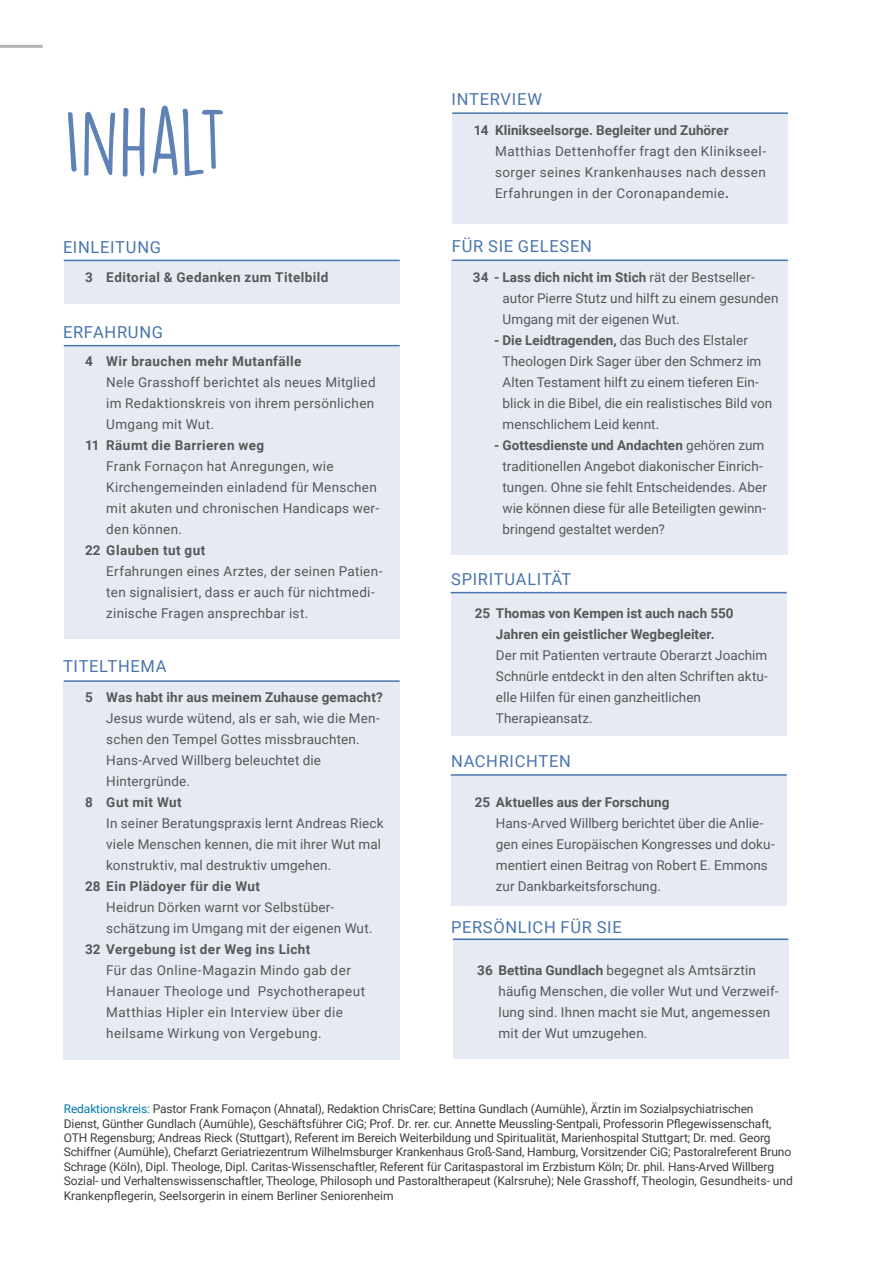
<style>
.page{position:relative;width:893px;height:1263px;background:#fff}
.page>*{position:absolute;margin:0;border:0;box-sizing:border-box;transform-origin:0 0}
.t1{font:84px "DK Lemon Yellow Sun";letter-spacing:-.01em;color:#5e81b6}
.t2{font:16.5px "Roboto";letter-spacing:.04em;color:#4975ae}
.t3{font:13.5px/21px "Roboto";letter-spacing:.01em;color:#575756}
.t4{font:700 13.5px/21px "Roboto";letter-spacing:.015em;color:#575756;text-align:center}
.t5{font:13.5px/21px "Roboto";letter-spacing:.03em;color:#575756}
.t6{font:700 13.5px "Roboto";letter-spacing:.035em;color:#575756}
.t7{font:12px/14.4px "Roboto";letter-spacing:-.01em;color:#3d3d3c}
.s1{font-weight:700}
.s2{color:#007aab}
</style>
<div class="page">
<hr style="left:0;top:45px;width:43px;height:3px;background:#b2b2b2">
<div style="left:453px;top:938px;width:335px;height:121px;background:#e6eaf3"></div>
<div style="left:64px;top:261px;width:336px;height:42px;background:#e6eaf3"></div>
<hr style="left:64px;top:260px;width:336px;height:1px;background:#4776af">
<div style="left:64px;top:345px;width:336px;height:294px;background:#e6eaf3"></div>
<hr style="left:64px;top:345px;width:336px;height:1px;background:#4776af">
<div style="left:64px;top:681px;width:336px;height:378px;background:#e6eaf3"></div>
<hr style="left:64px;top:680px;width:336px;height:2px;background:#4776af">
<hr style="left:453px;top:938px;width:335px;height:2px;background:#4776af">
<div style="left:451px;top:260px;width:337px;height:295px;background:#e6eaf3"></div>
<hr style="left:452px;top:260px;width:336px;height:1px;background:#4776af">
<div style="left:451px;top:775px;width:336px;height:131px;background:#e6eaf3"></div>
<hr style="left:451px;top:774px;width:336px;height:2px;background:#4776af">
<div style="left:451px;top:593px;width:336px;height:142px;background:#e6eaf3"></div>
<hr style="left:451px;top:592px;width:336px;height:1px;background:#4776af">
<div style="left:452px;top:113px;width:336px;height:111px;background:#e6eaf3"></div>
<hr style="left:452px;top:112px;width:336px;height:2px;background:#4776af">
<h1 class="t1" style="left:64px;top:92px;width:165px">Inhalt</h1>
<p class="t2" style="left:63px;top:235px;width:100px">EINLEITUNG</p>
<p class="t4" style="left:85px;top:266px;width:245px">3 Editorial &amp; Gedanken zum Titelbild</p>
<p class="t2" style="left:63px;top:320px;width:102px">ERFAHRUNG</p>
<p class="t6" style="left:85px;top:352px;width:218px">4 Wir brauchen mehr Mutanfälle</p>
<p class="t3" style="left:106px;top:371px;width:271px;text-align:justify">Nele Grasshoff berichtet als neues Mitglied im Redaktionskreis von ihrem persönlichen Umgang mit Wut.</p>
<p class="t4" style="left:85px;top:434px;width:181px">11 Räumt die Barrieren weg</p>
<p class="t3" style="left:106px;top:455px;width:274px">Frank Fornaçon hat Anregungen, wie Kirchengemeinden einladend für Menschen mit akuten und chronischen Handicaps wer&shy;den können.</p>
<p class="t6" style="left:85px;top:541px;width:122px">22 Glauben tut gut</p>
<p class="t3" style="left:106px;top:560px;width:278px">Erfahrungen eines Arztes, der seinen Patien&shy;ten signalisiert, dass er auch für nichtmedi&shy;zinische Fragen ansprechbar ist.</p>
<p class="t2" style="left:63px;top:655px;width:105px">TITELTHEMA</p>
<p class="t4" style="left:85px;top:686px;width:299px">5 Was habt ihr aus meinem Zuhause gemacht?</p>
<p class="t3" style="left:106px;top:707px;width:275px">Jesus wurde wütend, als er sah, wie die Men&shy;schen den Tempel Gottes missbrauchten.<br>Hans-Arved Willberg beleuchtet die Hintergründe.</p>
<p class="t6" style="left:85px;top:793px;width:98px">8 Gut mit Wut</p>
<p class="t3" style="left:106px;top:812px;width:279px">In seiner Beratungspraxis lernt Andreas Rieck viele Menschen kennen, die mit ihrer Wut mal konstruktiv, mal destruktiv umgehen.</p>
<p class="t4" style="left:85px;top:875px;width:176px">28 Ein Plädoyer für die Wut</p>
<p class="t3" style="left:106px;top:896px;width:268px">Heidrun Dörken warnt vor Selbstüber&shy;schätzung im Umgang mit der eigenen Wut.</p>
<p class="t6" style="left:85px;top:940px;width:227px">32 Vergebung ist der Weg ins Licht</p>
<p class="t5" style="left:106px;top:959px;width:261px">Für das Online-Magazin Mindo gab der Hanauer Theologe und Psychotherapeut Matthias Hipler ein Interview über die heilsame Wirkung von Vergebung.</p>
<p class="t2" style="left:452px;top:88px;width:92px">INTERVIEW</p>
<p class="t4" style="left:474px;top:119px;width:256px">14 Klinikseelsorge. Begleiter und Zuhörer</p>
<p class="t3" style="left:495px;top:140px;width:273px;text-align:justify">Matthias Dettenhoffer fragt den Klinikseel&shy;sorger seines Krankenhauses nach dessen Erfahrungen in der Coronapandemie<span class="s1">.</span></p>
<p class="t2" style="left:452px;top:235px;width:141px">FÜR SIE GELESEN</p>
<p class="t3" style="left:503px;top:266px;width:277px;text-indent:-30px"><span class="s1">34 - Lass dich nicht im Stich</span> rät der Bestseller&shy;autor Pierre Stutz und hilft zu einem gesunden<br>Umgang mit der eigenen Wut.</p>
<p class="t3" style="left:503px;top:329px;width:271px;text-indent:-9px"><span class="s1">- Die Leidtragenden,</span> das Buch des Elstaler Theologen Dirk Sager über den Schmerz im Alten Testament hilft zu einem tieferen Ein&shy;blick in die Bibel, die ein realistisches Bild von menschlichem Leid kennt.</p>
<p class="t3" style="left:503px;top:434px;width:266px;text-indent:-9px"><span class="s1">- Gottesdienste und Andachten</span> gehören zum traditionellen Angebot diakonischer Einrich&shy;tungen. Ohne sie fehlt Entscheidendes. Aber wie können diese für alle Beteiligten gewinn&shy;bringend gestaltet werden?</p>
<p class="t2" style="left:451px;top:567px;width:122px">SPIRITUALITÄT</p>
<p class="t4" style="left:475px;top:602px;width:260px">25 Thomas von Kempen ist auch nach 550<br>Jahren ein geistlicher Wegbegleiter.</p>
<p class="t3" style="left:496px;top:644px;width:273px">Der mit Patienten vertraute Oberarzt Joachim Schnürle entdeckt in den alten Schriften aktu&shy;elle Hilfen für einen ganzheitlichen Therapieansatz.</p>
<p class="t2" style="left:451px;top:750px;width:121px">NACHRICHTEN</p>
<p class="t4" style="left:475px;top:791px;width:196px">25 Aktuelles aus der Forschung</p>
<p class="t3" style="left:496px;top:812px;width:280px">Hans-Arved Willberg berichtet über die Anlie&shy;gen eines Europäischen Kongresses und doku&shy;mentiert einen Beitrag von Robert E. Emmons zur Dankbarkeitsforschung.</p>
<p class="t2" style="left:451px;top:916px;width:172px">PERSÖNLICH FÜR SIE</p>
<p class="t3" style="left:499px;top:959px;width:281px;text-indent:-21px"><span class="s1">36 Bettina Gundlach</span> begegnet als Amtsärztin häufig Menschen, die voller Wut und Verzweif&shy;lung sind. Ihnen macht sie Mut, angemessen mit der Wut umzugehen.</p>
<p class="t7" style="left:64px;top:1101px;width:731px"><span class="s2">Redaktionskreis:</span> Pastor Frank Fornaçon (Ahnatal), Redaktion ChrisCare; Bettina Gundlach (Aumühle), Ärztin im Sozialpsychiatrischen<br>Dienst, Günther Gundlach (Aumühle), Geschäftsführer CiG; Prof. Dr. rer. cur. Annette Meussling-Sentpali, Professorin Pflegewissenschaft, OTH Regensburg; Andreas Rieck (Stuttgart), Referent im Bereich Weiterbildung und Spiritualität, Marienhospital Stuttgart; Dr. med. Georg Schiffner (Aumühle), Chefarzt Geriatriezentrum Wilhelmsburger Krankenhaus Groß-Sand, Hamburg, Vorsitzender CiG; Pastoralreferent Bruno Schrage (Köln), Dipl. Theologe, Dipl. Caritas-Wissenschaftler, Referent für Caritaspastoral im Erzbistum Köln; Dr. phil. Hans-Arved Willberg Sozial- und Verhaltenswissenschaftler, Theologe, Philosoph und Pastoraltherapeut (Kalrsruhe); Nele Grasshoff, Theologin, Gesundheits- und Krankenpflegerin, Seelsorgerin in einem Berliner Seniorenheim</p>
</div>
